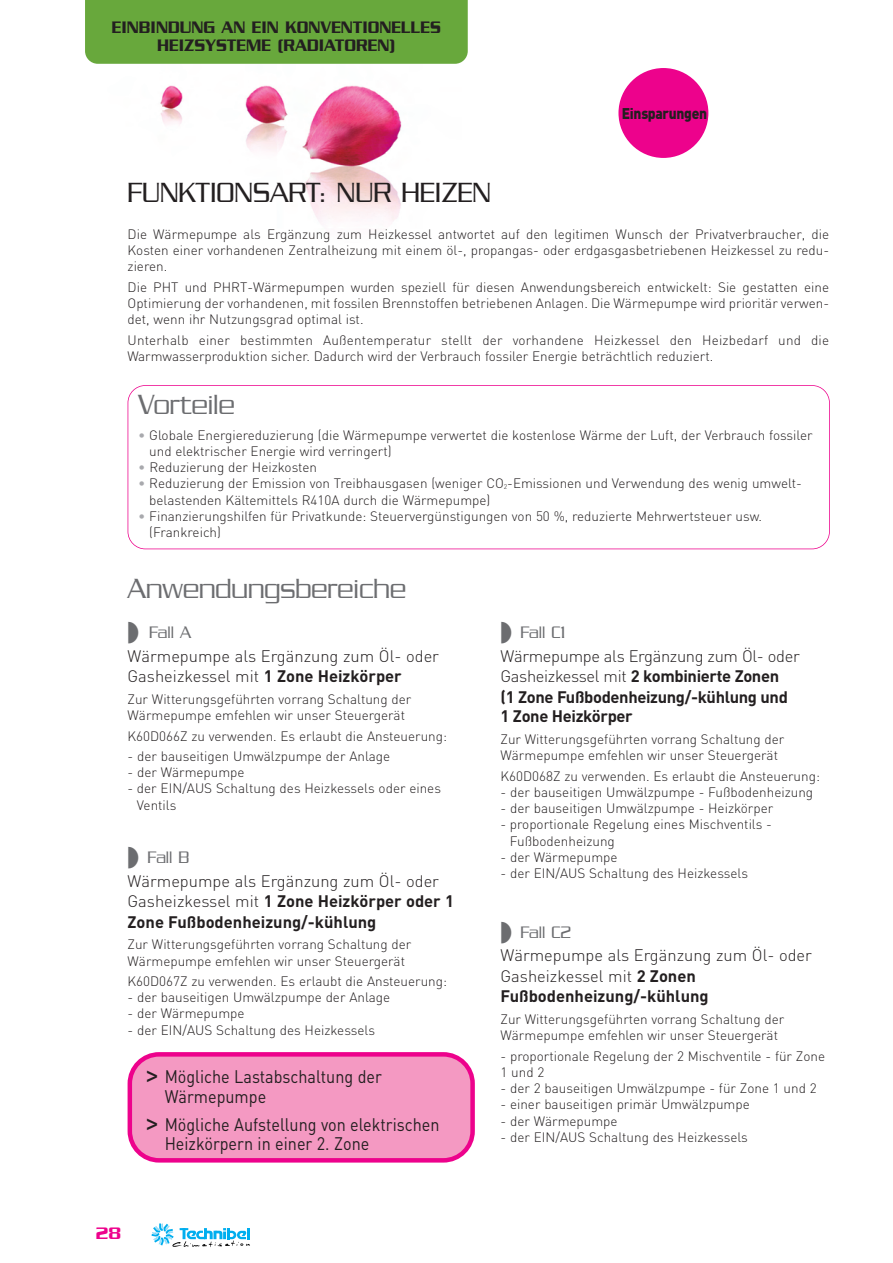
<style>
.page{position:relative;width:893px;height:1263px;background:#fff}
.page>*{position:absolute;margin:0;border:0;box-sizing:border-box;transform-origin:0 0}
.t1{font:300 30px "Serpentine";color:#6c6d70;scale:.9 1}
.t2{font:300 30px "Serpentine";color:#231f20;scale:.9 1}
.t3{font:18px/19.4px "DIN";color:#231f20;scale:.9 1}
.t4{font:500 18px/18px "Serpentine";color:#231f20;text-align:center;scale:.9 1}
.t5{font:300 18px "Serpentine";color:#6c6d70;scale:.9 1}
.t6{font:500 18px "Serpentine";color:#ed028c}
.t7{font:300 16.5px/20.4px "DIN";color:#231f20}
.t8{font:700 16.5px/20.2px "DIN";letter-spacing:-.02em;color:#231f20}
.t9{font:900 15.3px "DIN";letter-spacing:-.02em;color:#231f20;scale:.9 1}
.t10{font:300 13.5px/16.2px "DIN";color:#231f20}
.s1{color:#a8a9ad}
.s2{font-size:6.75px}
.s3{font-weight:700}
.s4{font-family:"Bliss";font-weight:500;font-size:25.5px}
.s5{font-weight:300}
</style>
<div class="page">
<img style="left:160px;top:85px;width:242px;height:138px">
<div style="left:85px;top:0;width:383px;height:64px;background:#68a83c"></div>
<svg style="left:152px;top:1223px;width:98px;height:24px"></svg>
<div style="left:128px;top:385px;width:702px;height:164px;border:2px solid #ed028c;border-radius:18px"></div>
<svg style="left:128px;top:1052px;width:347px;height:110px;background:#f38cbe"></svg>
<div style="left:618px;top:68px;width:90px;height:90px;background:#ed028c;border-radius:50%"></div>
<h2 class="t4" style="left:112px;top:20px;width:367px">EINBINDUNG AN EIN KONVENTIONELLES<br>HEIZSYSTEME (RADIATOREN)</h2>
<h1 class="t2" style="left:128px;top:183px;width:405px">FUNKTIONSART: NUR HEIZEN</h1>
<p class="t9" style="left:622px;top:108px;width:96px">Einsparungen</p>
<p class="t10" style="left:128px;top:228px;width:703px;text-align:justify">Die Wärmepumpe als Ergänzung zum Heizkessel antwortet auf den legitimen Wunsch der Privatverbraucher, die Kosten einer vorhandenen Zentralheizung mit einem öl-, propangas- oder erdgasgasbetriebenen Heizkessel zu redu&shy;zieren.</p>
<p class="t10" style="left:128px;top:280px;width:703px;text-align:justify">Die PHT und PHRT-Wärmepumpen wurden speziell für diesen Anwendungsbereich entwickelt: Sie gestatten eine Optimierung der vorhandenen, mit fossilen Brennstoffen betriebenen Anlagen. Die Wärmepumpe wird prioritär verwen&shy;det, wenn ihr Nutzungsgrad optimal ist.</p>
<p class="t10" style="left:128px;top:333px;width:703px">Unterhalb einer bestimmten Außentemperatur stellt der vorhandene Heizkessel den Heizbedarf und die<br>Warmwasserproduktion sicher. Dadurch wird der Verbrauch fossiler Energie beträchtlich reduziert.</p>
<h1 class="t1" style="left:138px;top:395px;width:109px">Vorteile</h1>
<p class="t10" style="left:149px;top:428px;width:665px;text-indent:-11px"><span class="s1">•</span> Globale Energiereduzierung (die Wärmepumpe verwertet die kostenlose Wärme der Luft, der Verbrauch fossiler und elektrischer Energie wird verringert)</p>
<p class="t10" style="left:138px;top:461px;width:180px"><span class="s1">•</span> Reduzierung der Heizkosten</p>
<p class="t10" style="left:149px;top:477px;width:654px;text-indent:-11px"><span class="s1">•</span> Reduzierung der Emission von Treibhausgasen (weniger CO<span class="s2">2</span>-Emissionen und Verwendung des wenig umwelt&shy;belastenden Kältemittels R410A durch die Wärmepumpe)</p>
<p class="t10" style="left:149px;top:509px;width:614px;text-indent:-11px"><span class="s1">•</span> Finanzierungshilfen für Privatkunde: Steuervergünstigungen von 50 %, reduzierte Mehrwertsteuer usw. (Frankreich)</p>
<h1 class="t1" style="left:128px;top:578px;width:311px">Anwendungsbereiche</h1>
<h2 class="t5" style="left:128px;top:627px;width:72px">◗ Fall A</h2>
<p class="t7" style="left:128px;top:647px;width:313px">Wärmepumpe als Ergänzung zum Öl- oder<br>Gasheizkessel mit <span class="s3">1 Zone Heizkörper</span></p>
<p class="t10" style="left:128px;top:693px;width:285px">Zur Witterungsgeführten vorrang Schaltung der<br>Wärmepumpe emfehlen wir unser Steuergerät</p>
<p class="t10" style="left:128px;top:729px;width:321px">K60D066Z zu verwenden. Es erlaubt die Ansteuerung:</p>
<p class="t10" style="left:128px;top:750px;width:264px">- der bauseitigen Umwälzpumpe der Anlage</p>
<p class="t10" style="left:128px;top:766px;width:119px">- der Wärmepumpe</p>
<p class="t10" style="left:137px;top:782px;width:306px;text-indent:-9px">- der EIN/AUS Schaltung des Heizkessels oder eines<br>Ventils</p>
<h2 class="t5" style="left:128px;top:852px;width:70px">◗ Fall B</h2>
<p class="t7" style="left:128px;top:872px;width:328px">Wärmepumpe als Ergänzung zum Öl- oder<br>Gasheizkessel mit <span class="s3">1 Zone Heizkörper oder 1<br>Zone Fußbodenheizung/-kühlung</span></p>
<p class="t10" style="left:128px;top:938px;width:285px">Zur Witterungsgeführten vorrang Schaltung der<br>Wärmepumpe emfehlen wir unser Steuergerät</p>
<p class="t10" style="left:128px;top:975px;width:321px">K60D067Z zu verwenden. Es erlaubt die Ansteuerung:</p>
<p class="t10" style="left:128px;top:991px;width:264px">- der bauseitigen Umwälzpumpe der Anlage</p>
<p class="t10" style="left:128px;top:1007px;width:119px">- der Wärmepumpe</p>
<p class="t10" style="left:128px;top:1023px;width:249px">- der EIN/AUS Schaltung des Heizkessels</p>
<h2 class="t3" style="left:165px;top:1069px;width:243px;text-indent:-20px"><span class="s4">&gt;</span> Mögliche Lastabschaltung der<br>Wärmepumpe</h2>
<h2 class="t3" style="left:165px;top:1116px;width:307px;text-indent:-20px"><span class="s4">&gt;</span> Mögliche Aufstellung von elektrischen<br>Heizkörpern in einer 2. Zone</h2>
<h2 class="t6" style="left:96px;top:1228px;width:27px">28</h2>
<h2 class="t5" style="left:500px;top:627px;width:74px">◗ Fall C1</h2>
<p class="t8" style="left:500px;top:647px;width:301px"><span class="s5">Wärmepumpe als Ergänzung zum Öl- oder Gasheizkessel mit</span> 2 kombinierte Zonen<br>(1 Zone Fußbodenheizung/-kühlung und 1 Zone Heizkörper</p>
<p class="t10" style="left:500px;top:733px;width:285px">Zur Witterungsgeführten vorrang Schaltung der<br>Wärmepumpe emfehlen wir unser Steuergerät</p>
<p class="t10" style="left:500px;top:769px;width:321px">K60D068Z zu verwenden. Es erlaubt die Ansteuerung:</p>
<p class="t10" style="left:500px;top:786px;width:314px">- der bauseitigen Umwälzpumpe - Fußbodenheizung</p>
<p class="t10" style="left:500px;top:802px;width:274px">- der bauseitigen Umwälzpumpe - Heizkörper</p>
<p class="t10" style="left:510px;top:818px;width:264px;text-indent:-9px">- proportionale Regelung eines Mischventils -<br>Fußbodenheizung</p>
<p class="t10" style="left:500px;top:850px;width:119px">- der Wärmepumpe</p>
<p class="t10" style="left:500px;top:867px;width:249px">- der EIN/AUS Schaltung des Heizkessels</p>
<h2 class="t5" style="left:500px;top:926px;width:80px">◗ Fall C2</h2>
<p class="t7" style="left:500px;top:947px;width:313px">Wärmepumpe als Ergänzung zum Öl- oder<br>Gasheizkessel mit <span class="s3">2 Zonen<br>Fußbodenheizung/-kühlung</span></p>
<p class="t10" style="left:500px;top:1013px;width:285px">Zur Witterungsgeführten vorrang Schaltung der<br>Wärmepumpe emfehlen wir unser Steuergerät</p>
<p class="t10" style="left:500px;top:1049px;width:326px">- proportionale Regelung der 2 Mischventile - für Zone<br>1 und 2</p>
<p class="t10" style="left:500px;top:1082px;width:318px">- der 2 bauseitigen Umwälzpumpe - für Zone 1 und 2</p>
<p class="t10" style="left:500px;top:1098px;width:251px">- einer bauseitigen primär Umwälzpumpe</p>
<p class="t10" style="left:500px;top:1114px;width:119px">- der Wärmepumpe</p>
<p class="t10" style="left:500px;top:1130px;width:249px">- der EIN/AUS Schaltung des Heizkessels</p>
</div>
